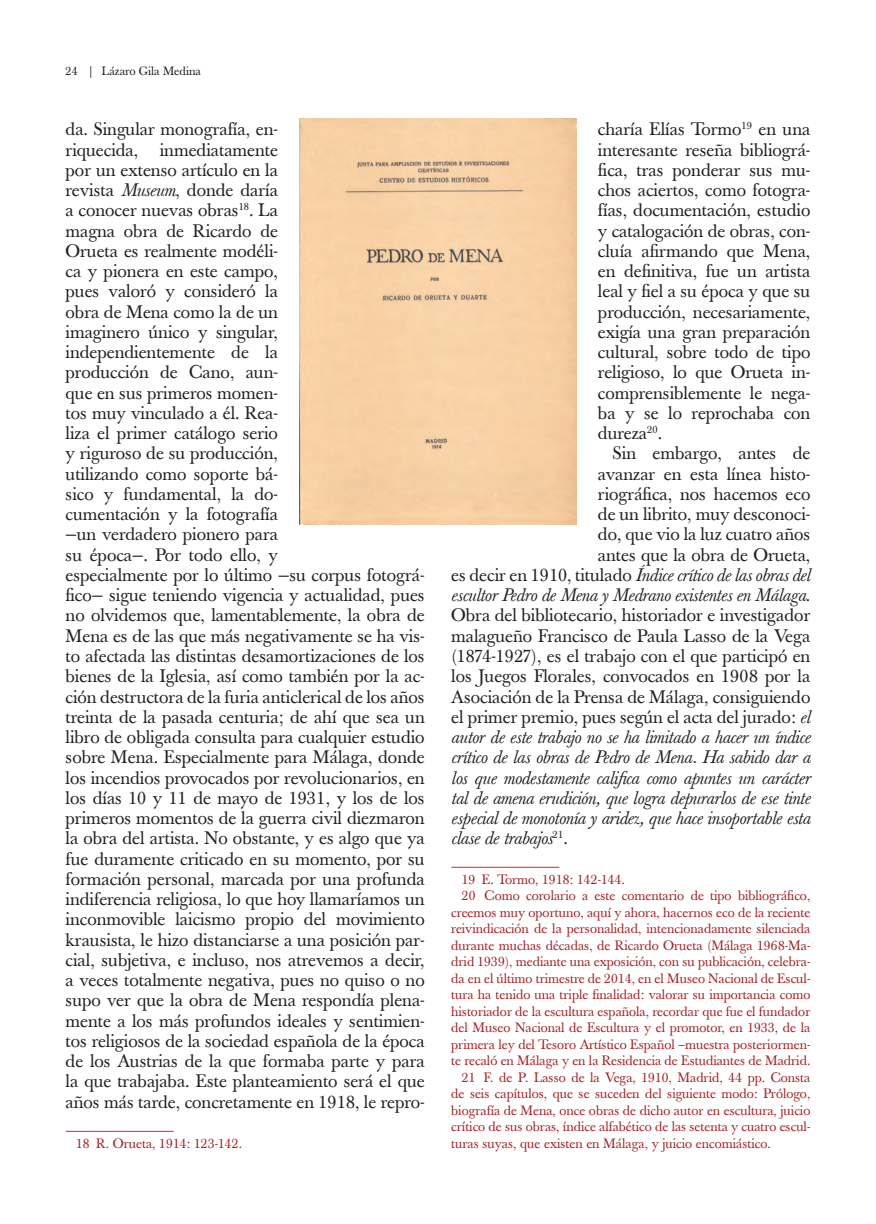
<style>
.page{position:relative;width:876px;height:1224px;background:#fff}
.page>*{position:absolute;margin:0;border:0;box-sizing:border-box;transform-origin:0 0}
.t1{font:18px/20.2px "Baskerville";color:#231f20}
.t2{font:italic 18px "Baskerville";color:#231f20}
.t3{font:13.5px "Baskerville";color:#a22326}
.t4{font:12px "Baskerville";color:#231f20}
.s1{font-style:italic}
.s2{font-style:normal}
</style>
<div class="page">
<hr style="left:66px;top:1131px;width:108px;height:1px;background:#ee1f23">
<hr style="left:451px;top:867px;width:108px;height:1px;background:#ee1f23">
<img style="left:299px;top:119px;width:277px;height:406px">
<p class="t4" style="left:66px;top:63px;width:137px">24 | Lázaro Gila Medina</p>
<p class="t1" style="left:66px;top:120px;width:360px">da. Singular monografía, en-<br>riquecida, inmediatamente<br>por un extenso artículo en la<br>revista <span class="s1">Museum</span>, donde daría<br>a conocer nuevas obras<sup>18</sup>. La<br>magna obra de Ricardo de<br>Orueta es realmente modéli-<br>ca y pionera en este campo,<br>pues valoró y consideró la<br>obra de Mena como la de un<br>imaginero único y singular, independientemente de la<br>producción de Cano, aun-<br>que en sus primeros momen-<br>tos muy vinculado a él. Rea-<br>liza el primer catálogo serio<br>y riguroso de su producción,<br>utilizando como soporte bá-<br>sico y fundamental, la do-<br>cumentación y la fotografía<br>—un verdadero pionero para<br>su época—. Por todo ello, y<br>especialmente por lo último —su corpus fotográ&shy;fico— sigue teniendo vigencia y actualidad, pues no olvidemos que, lamentablemente, la obra de Mena es de las que más negativamente se ha vis&shy;to afectada las distintas desamortizaciones de los bienes de la Iglesia, así como también por la ac&shy;ción destructora de la furia anticlerical de los años treinta de la pasada centuria; de ahí que sea un libro de obligada consulta para cualquier estudio sobre Mena. Especialmente para Málaga, donde los incendios provocados por revolucionarios, en los días 10 y 11 de mayo de 1931, y los de los primeros momentos de la guerra civil diezmaron la obra del artista. No obstante, y es algo que ya fue duramente criticado en su momento, por su formación personal, marcada por una profunda indiferencia religiosa, lo que hoy llamaríamos un inconmovible laicismo propio del movimiento krausista, le hizo distanciarse a una posición par&shy;cial, subjetiva, e incluso, nos atrevemos a decir, a veces totalmente negativa, pues no quiso o no supo ver que la obra de Mena respondía plena&shy;mente a los más profundos ideales y sentimien&shy;tos religiosos de la sociedad española de la época de los Austrias de la que formaba parte y para la que trabajaba. Este planteamiento será el que años más tarde, concretamente en 1918, le repro-</p>
<p class="t3" style="left:76px;top:1135px;width:167px">18 R. Orueta, 1914: 123-142.</p>
<p class="t1" style="left:597px;top:120px;width:214px;text-align:justify">charía Elías Tormo<sup>19</sup> en una interesante reseña bibliográ&shy;fica, tras ponderar sus mu&shy;chos aciertos, como fotogra&shy;fías, documentación, estudio y catalogación de obras, con&shy;cluía afirmando que Mena, en definitiva, fue un artista leal y fiel a su época y que su producción, necesariamente, exigía una gran preparación cultural, sobre todo de tipo religioso, lo que Orueta in&shy;comprensiblemente le nega&shy;ba y se lo reprochaba con dureza<sup>20</sup>.</p>
<p class="t1" style="left:612px;top:444px;width:199px">Sin embargo, antes de</p>
<p class="t1" style="left:597px;top:464px;width:214px">avanzar en esta línea histo-</p>
<p class="t1" style="left:597px;top:484px;width:214px">riográfica, nos hacemos eco</p>
<p class="t1" style="left:597px;top:504px;width:214px">de un librito, muy desconoci-</p>
<p class="t1" style="left:597px;top:525px;width:214px">do, que vio la luz cuatro años</p>
<p class="t1" style="left:597px;top:545px;width:214px">antes que la obra de Orueta,</p>
<p class="t2" style="left:451px;top:564px;width:360px"><span class="s2">es decir en 1910, titulado</span> Índice crítico de las obras del</p>
<p class="t2" style="left:451px;top:585px;width:360px">escultor Pedro de Mena y Medrano existentes en Málaga<span class="s2">.</span></p>
<p class="t1" style="left:451px;top:606px;width:360px">Obra del bibliotecario, historiador e investigador</p>
<p class="t1" style="left:451px;top:626px;width:360px">malagueño Francisco de Paula Lasso de la Vega</p>
<p class="t1" style="left:451px;top:646px;width:360px">(1874-1927), es el trabajo con el que participó en</p>
<p class="t1" style="left:451px;top:666px;width:360px">los Juegos Florales, convocados en 1908 por la</p>
<p class="t1" style="left:451px;top:687px;width:360px">Asociación de la Prensa de Málaga, consiguiendo</p>
<p class="t1" style="left:451px;top:707px;width:360px">el primer premio, pues según el acta del jurado: <span class="s1">el</span></p>
<p class="t2" style="left:451px;top:726px;width:360px">autor de este trabajo no se ha limitado a hacer un índice</p>
<p class="t2" style="left:451px;top:747px;width:360px">crítico de las obras de Pedro de Mena. Ha sabido dar a</p>
<p class="t2" style="left:451px;top:767px;width:360px">los que modestamente califica como apuntes un carácter</p>
<p class="t2" style="left:451px;top:787px;width:360px">tal de amena erudición, que logra depurarlos de ese tinte</p>
<p class="t2" style="left:451px;top:807px;width:360px">especial de monotonía y aridez, que hace insoportable esta</p>
<p class="t2" style="left:451px;top:828px;width:118px">clase de trabajos<sup>21</sup><span class="s2">.</span></p>
<p class="t3" style="left:461px;top:871px;width:165px">19 E. Tormo, 1918: 142-144.</p>
<p class="t3" style="left:461px;top:888px;width:350px">20 Como corolario a este comentario de tipo bibliográfico,</p>
<p class="t3" style="left:451px;top:904px;width:360px">creemos muy oportuno, aquí y ahora, hacernos eco de la reciente</p>
<p class="t3" style="left:451px;top:921px;width:360px">reivindicación de la personalidad, intencionadamente silenciada</p>
<p class="t3" style="left:451px;top:937px;width:360px">durante muchas décadas, de Ricardo Orueta (Málaga 1968-Ma-</p>
<p class="t3" style="left:451px;top:954px;width:360px">drid 1939), mediante una exposición, con su publicación, celebra-</p>
<p class="t3" style="left:451px;top:970px;width:360px">da en el último trimestre de 2014, en el Museo Nacional de Escul-</p>
<p class="t3" style="left:451px;top:987px;width:360px">tura ha tenido una triple finalidad: valorar su importancia como</p>
<p class="t3" style="left:451px;top:1003px;width:360px">historiador de la escultura española, recordar que fue el fundador</p>
<p class="t3" style="left:451px;top:1020px;width:360px">del Museo Nacional de Escultura y el promotor, en 1933, de la</p>
<p class="t3" style="left:451px;top:1036px;width:360px">primera ley del Tesoro Artístico Español –muestra posteriormen-</p>
<p class="t3" style="left:451px;top:1053px;width:360px">te recaló en Málaga y en la Residencia de Estudiantes de Madrid.</p>
<p class="t3" style="left:461px;top:1069px;width:350px">21 F. de P. Lasso de la Vega, 1910, Madrid, 44 pp. Consta</p>
<p class="t3" style="left:451px;top:1086px;width:360px">de seis capítulos, que se suceden del siguiente modo: Prólogo,</p>
<p class="t3" style="left:451px;top:1102px;width:360px">biografía de Mena, once obras de dicho autor en escultura, juicio</p>
<p class="t3" style="left:451px;top:1119px;width:360px">crítico de sus obras, índice alfabético de las setenta y cuatro escul-</p>
<p class="t3" style="left:451px;top:1135px;width:321px">turas suyas, que existen en Málaga, y juicio encomiástico.</p>
</div>
